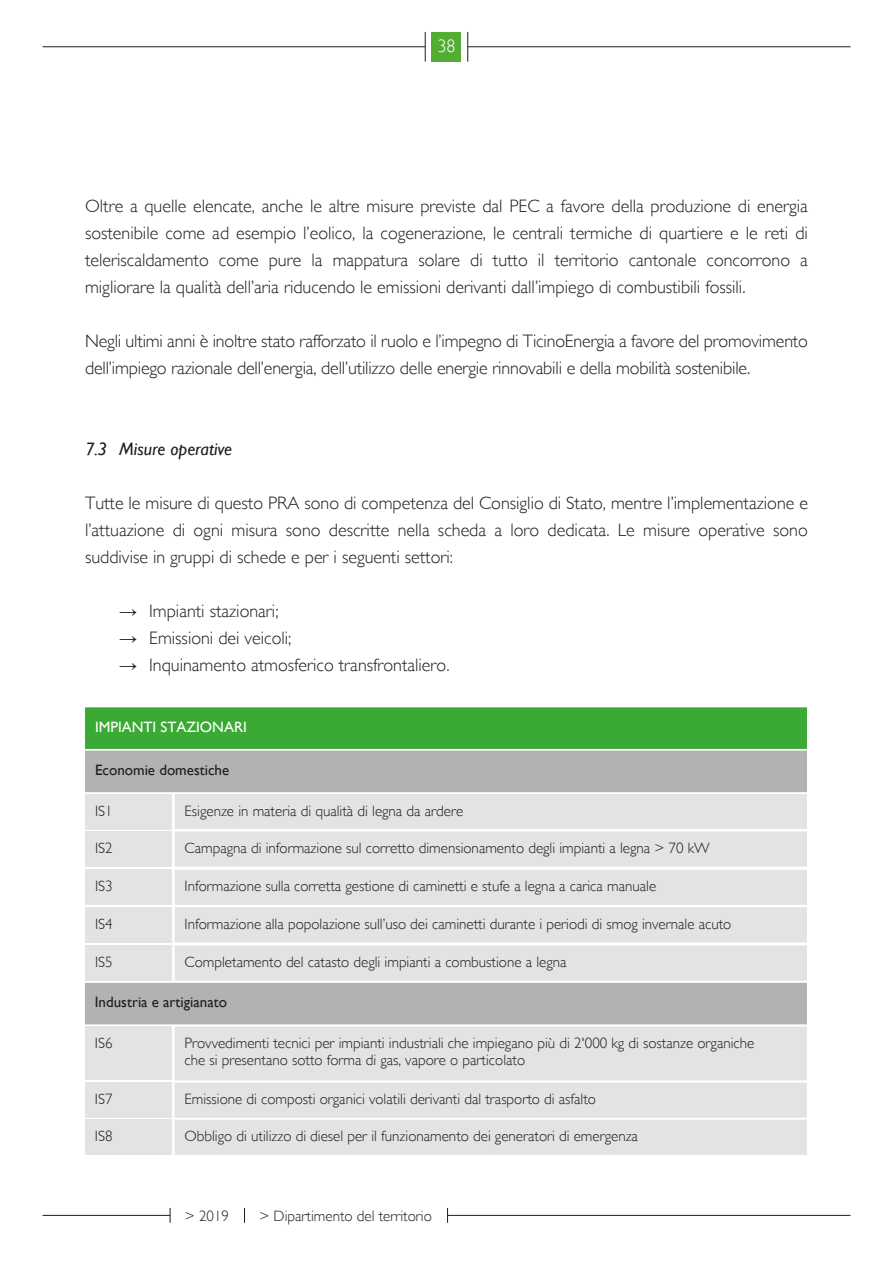
<style>
.page{position:relative;width:893px;height:1263px;background:#fff}
.page>*{position:absolute;margin:0;border:0;box-sizing:border-box;transform-origin:0 0}
.t1{font:300 18px/27px "Gill Sans";letter-spacing:-.01em;color:#1d1d1b;text-align:justify}
.t2{font:italic 18px "Gill Sans";color:#1d1d1b}
.t3{font:300 18px "Gill Sans";color:#fff}
.t4{font:300 15px/16.5px "Gill Sans";color:#1d1d1b}
.t5{font:15px "Gill Sans";color:#1d1d1b}
.t6{font:300 15px "Gill Sans";color:#1e1e1c}
.t7{font:15px "Gill Sans";color:#fff}
.s1{font-family:"Arial Narrow";font-weight:400}
</style>
<div class="page">
<hr style="left:43px;top:47px;width:382px;height:1px;background:#1d1d1b">
<hr style="left:425px;top:32px;width:1px;height:30px;background:#1d1d1b">
<hr style="left:468px;top:47px;width:382px;height:1px;background:#1d1d1b">
<hr style="left:467px;top:32px;width:1px;height:30px;background:#1d1d1b">
<div style="left:432px;top:32px;width:29px;height:30px;background:#52ae32"></div>
<hr style="left:43px;top:1215px;width:127px;height:1px;background:#1e1e1c">
<svg style="left:170px;top:1208px;width:1px;height:15px"></svg>
<hr style="left:448px;top:1215px;width:402px;height:1px;background:#1e1e1c">
<svg style="left:447px;top:1208px;width:1px;height:15px"></svg>
<svg style="left:244px;top:1208px;width:1px;height:15px"></svg>
<svg style="left:85px;top:707px;width:722px;height:448px;background:#cbd6cb"></svg>
<p class="t3" style="left:437px;top:36px;width:19px">38</p>
<p class="t1" style="left:85px;top:193px;width:724px">Oltre a quelle elencate, anche le altre misure previste dal PEC a favore della produzione di energia sostenibile come ad esempio l’eolico, la cogenerazione, le centrali termiche di quartiere e le reti di teleriscaldamento come pure la mappatura solare di tutto il territorio cantonale concorrono a migliorare la qualità dell’aria riducendo le emissioni derivanti dall’impiego di combustibili fossili.</p>
<p class="t1" style="left:85px;top:328px;width:724px">Negli ultimi anni è inoltre stato rafforzato il ruolo e l’impegno di TicinoEnergia a favore del promovimento dell’impiego razionale dell’energia, dell’utilizzo delle energie rinnovabili e della mobilità sostenibile.</p>
<p class="t2" style="left:85px;top:439px;width:149px">7.3 Misure operative</p>
<p class="t1" style="left:85px;top:490px;width:724px">Tutte le misure di questo PRA sono di competenza del Consiglio di Stato, mentre l’implementazione e l’attuazione di ogni misura sono descritte nella scheda a loro dedicata. Le misure operative sono suddivise in gruppi di schede e per i seguenti settori:</p>
<p class="t1" style="left:119px;top:598px;width:161px"><span class="s1">→</span> Impianti stazionari;</p>
<p class="t1" style="left:119px;top:625px;width:174px"><span class="s1">→</span> Emissioni dei veicoli;</p>
<p class="t1" style="left:119px;top:652px;width:332px"><span class="s1">→</span> Inquinamento atmosferico transfrontaliero.</p>
<p class="t7" style="left:95px;top:718px;width:153px">IMPIANTI STAZIONARI</p>
<p class="t5" style="left:95px;top:761px;width:136px">Economie domestiche</p>
<p class="t4" style="left:95px;top:802px;width:19px">IS1</p>
<p class="t4" style="left:185px;top:802px;width:280px">Esigenze in materia di qualità di legna da ardere</p>
<p class="t4" style="left:95px;top:840px;width:19px">IS2</p>
<p class="t4" style="left:185px;top:840px;width:526px">Campagna di informazione sul corretto dimensionamento degli impianti a legna &gt; 70 kW</p>
<p class="t4" style="left:95px;top:878px;width:19px">IS3</p>
<p class="t4" style="left:185px;top:878px;width:473px">Informazione sulla corretta gestione di caminetti e stufe a legna a carica manuale</p>
<p class="t4" style="left:95px;top:915px;width:19px">IS4</p>
<p class="t4" style="left:185px;top:915px;width:548px">Informazione alla popolazione sull’uso dei caminetti durante i periodi di smog invernale acuto</p>
<p class="t4" style="left:95px;top:954px;width:19px">IS5</p>
<p class="t4" style="left:185px;top:954px;width:383px">Completamento del catasto degli impianti a combustione a legna</p>
<p class="t5" style="left:95px;top:993px;width:134px">Industria e artigianato</p>
<p class="t4" style="left:95px;top:1035px;width:19px">IS6</p>
<p class="t4" style="left:185px;top:1035px;width:571px">Provvedimenti tecnici per impianti industriali che impiegano più di 2'000 kg di sostanze organiche che si presentano sotto forma di gas, vapore o particolato</p>
<p class="t4" style="left:95px;top:1091px;width:19px">IS7</p>
<p class="t4" style="left:185px;top:1091px;width:413px">Emissione di composti organici volatili derivanti dal trasporto di asfalto</p>
<p class="t4" style="left:95px;top:1128px;width:19px">IS8</p>
<p class="t4" style="left:185px;top:1128px;width:455px">Obbligo di utilizzo di diesel per il funzionamento dei generatori di emergenza</p>
<p class="t6" style="left:185px;top:1207px;width:46px">&gt; 2019</p>
<p class="t6" style="left:260px;top:1207px;width:174px">&gt; Dipartimento del territorio</p>
</div>
